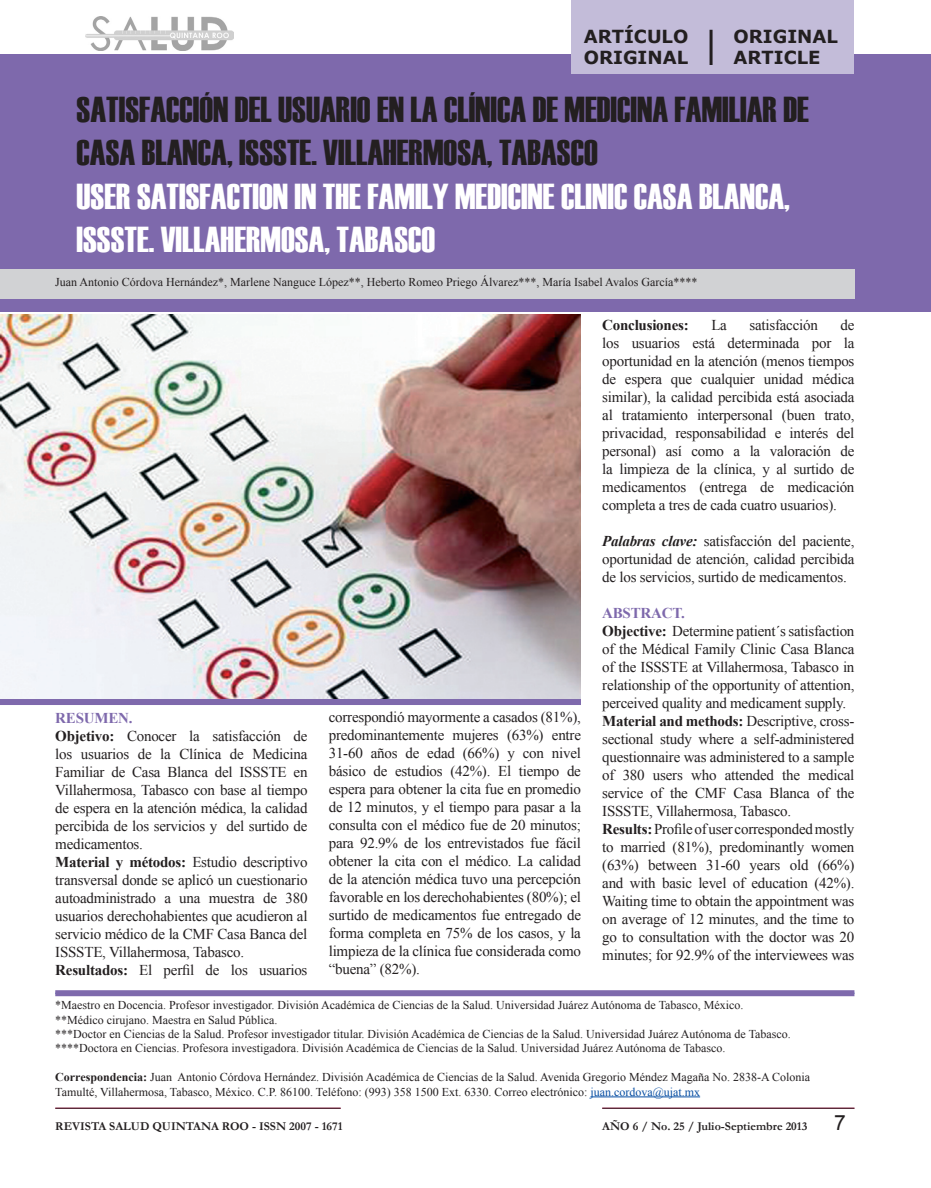
<style>
.page{position:relative;width:931px;height:1188px;background:#fff}
.page>*{position:absolute;margin:0;border:0;box-sizing:border-box;transform-origin:0 0}
.No_Spacing{font:36px/43.2px "Haettenschweiler";color:#231f20}
.No_Spacing-2{font:36px/43.2px "Haettenschweiler";color:#fff}
.t1{font:21px "Arial";color:#231f20}
.t2{font:700 18px "Verdana";color:#231f20}
.No_Spacing-3{font:15px/18px "Times New Roman";letter-spacing:-.015em;color:#231f20;text-align:justify}
.No_Spacing-4{font:700 15px "Times New Roman";letter-spacing:-.015em;color:#7e69ac}
.No_Spacing-5{font:700 15px "Times New Roman";letter-spacing:-.015em;color:#231f20}
.t3{font:12px/14.4px "Times New Roman";color:#231f20}
.t4{font:700 12px "Garamond";color:#231f20}
.s1{font-weight:700}
.s2{font-weight:700;font-style:italic}
.s3{color:#094fa3}
</style>
<div class="page">
<hr style="left:602px;top:1108px;width:252px;height:1px;background:#231f20">
<hr style="left:55px;top:1108px;width:286px;height:1px;background:#231f20">
<div style="left:0;top:54px;width:931px;height:258px;background:#7e69ac"></div>
<div style="left:0;top:270px;width:854px;height:29px;background:#d1d2d4"></div>
<div style="left:571px;top:0;width:283px;height:73px;background:#c3bcd9"></div>
<hr style="left:709px;top:30px;width:3px;height:35px;background:#231f20">
<img style="left:85px;top:16px;width:148px;height:35px">
<img style="left:0;top:315px;width:581px;height:384px">
<div style="left:0;top:699px;width:581px;height:6px;background:#7e69ac"></div>
<hr style="left:590px;top:1097px;width:110px;height:1px;background:#094fa3">
<div style="left:55px;top:990px;width:799px;height:6px;background:#7e69ac"></div>
<p class="t2" style="left:584px;top:25px;width:106px">ARTÍCULO</p>
<p class="t2" style="left:733px;top:25px;width:106px">ORIGINAL</p>
<p class="t2" style="left:584px;top:46px;width:106px">ORIGINAL</p>
<p class="t2" style="left:733px;top:46px;width:88px">ARTICLE</p>
<p class="No_Spacing" style="left:77px;top:88px;width:734px">SATISFACCIÓN DEL USUARIO EN LA CLÍNICA DE MEDICINA FAMILIAR DE<br>CASA BLANCA, ISSSTE. VILLAHERMOSA, TABASCO</p>
<p class="No_Spacing-2" style="left:77px;top:174px;width:715px">USER SATISFACTION IN THE FAMILY MEDICINE CLINIC CASA BLANCA,<br>ISSSTE. VILLAHERMOSA, TABASCO</p>
<p class="t3" style="left:55px;top:275px;width:643px">Juan Antonio Córdova Hernández*, Marlene Nanguce López**, Heberto Romeo Priego Álvarez***, María Isabel Avalos García****</p>
<p class="No_Spacing-4" style="left:55px;top:708px;width:79px">RESUMEN.</p>
<p class="No_Spacing-3" style="left:55px;top:727px;width:254px"><span class="s1">Objetivo:</span> Conocer la satisfacción de los usuarios de la Clínica de Medicina Familiar de Casa Blanca del ISSSTE en Villahermosa, Tabasco con base al tiempo de espera en la atención médica, la calidad percibida de los servicios y del surtido de medicamentos.</p>
<p class="No_Spacing-3" style="left:55px;top:853px;width:254px"><span class="s1">Material y métodos:</span> Estudio descriptivo transversal donde se aplicó un cuestionario autoadministrado a una muestra de 380 usuarios derechohabientes que acudieron al servicio médico de la CMF Casa Banca del ISSSTE, Villahermosa, Tabasco.</p>
<p class="No_Spacing-3" style="left:55px;top:961px;width:254px"><span class="s1">Resultados:</span> El perfil de los usuarios</p>
<p class="No_Spacing-3" style="left:329px;top:707px;width:254px">correspondió mayormente a casados (81%), predominantemente mujeres (63%) entre 31-60 años de edad (66%) y con nivel básico de estudios (42%). El tiempo de espera para obtener la cita fue en promedio de 12 minutos, y el tiempo para pasar a la consulta con el médico fue de 20 minutos; para 92.9% de los entrevistados fue fácil obtener la cita con el médico. La calidad de la atención médica tuvo una percepción favorable en los derechohabientes (80%); el surtido de medicamentos fue entregado de forma completa en 75% de los casos, y la limpieza de la clínica fue considerada como “buena” (82%).</p>
<p class="No_Spacing-3" style="left:602px;top:316px;width:254px;text-indent:238px">de los usuarios está determinada por la oportunidad en la atención (menos tiempos de espera que cualquier unidad médica similar), la calidad percibida está asociada al tratamiento interpersonal (buen trato, privacidad, responsabilidad e interés del personal) así como a la valoración de la limpieza de la clínica, y al surtido de medicamentos (entrega de medicación completa a tres de cada cuatro usuarios).</p>
<p class="No_Spacing-3" style="left:602px;top:532px;width:254px"><span class="s2">Palabras clave:</span> satisfacción del paciente, oportunidad de atención, calidad percibida de los servicios, surtido de medicamentos.</p>
<p class="No_Spacing-4" style="left:602px;top:603px;width:84px">ABSTRACT.</p>
<p class="No_Spacing-3" style="left:602px;top:622px;width:254px"><span class="s1">Objective:</span> Determine patient´s satisfaction of the Médical Family Clinic Casa Blanca of the ISSSTE at Villahermosa, Tabasco in relationship of the opportunity of attention, perceived quality and medicament supply.</p>
<p class="No_Spacing-3" style="left:602px;top:712px;width:254px"><span class="s1">Material and methods:</span> Descriptive, cross&shy;sectional study where a self-administered questionnaire was administered to a sample of 380 users who attended the medical service of the CMF Casa Blanca of the ISSSTE, Villahermosa, Tabasco.</p>
<p class="No_Spacing-3" style="left:602px;top:820px;width:254px"><span class="s1">Results:</span> Profile of user corresponded mostly to married (81%), predominantly women (63%) between 31-60 years old (66%) and with basic level of education (42%).<br>Waiting time to obtain the appointment was on average of 12 minutes, and the time to go to consultation with the doctor was 20 minutes; for 92.9% of the interviewees was</p>
<p class="No_Spacing-5" style="left:602px;top:315px;width:88px">Conclusiones:</p>
<p class="No_Spacing-3" style="left:711px;top:316px;width:17px">La</p>
<p class="No_Spacing-3" style="left:749px;top:316px;width:70px">satisfacción</p>
<p class="t3" style="left:55px;top:998px;width:690px">*Maestro en Docencia. Profesor investigador. División Académica de Ciencias de la Salud. Universidad Juárez Autónoma de Tabasco, México.</p>
<p class="t3" style="left:55px;top:1012px;width:224px">**Médico cirujano. Maestra en Salud Pública.</p>
<p class="t3" style="left:55px;top:1027px;width:737px">***Doctor en Ciencias de la Salud. Profesor investigador titular. División Académica de Ciencias de la Salud. Universidad Juárez Autónoma de Tabasco.</p>
<p class="t3" style="left:55px;top:1041px;width:672px">****Doctora en Ciencias. Profesora investigadora. División Académica de Ciencias de la Salud. Universidad Juárez Autónoma de Tabasco.</p>
<p class="t3" style="left:55px;top:1070px;width:756px"><span class="s1">Correspondencia:</span> Juan Antonio Córdova Hernández. División Académica de Ciencias de la Salud. Avenida Gregorio Méndez Magaña No. 2838-A Colonia<br>Tamulté, Villahermosa, Tabasco, México. C.P. 86100. Teléfono: (993) 358 1500 Ext. 6330. Correo electrónico: <span class="s3">juan.cordova@ujat.mx</span></p>
<p class="t4" style="left:55px;top:1118px;width:289px">REVISTA SALUD QUINTANA ROO - ISSN 2007 - 1671</p>
<p class="t4" style="left:602px;top:1118px;width:207px">AÑO 6 / No. 25 / Julio-Septiembre 2013</p>
<h2 class="t1" style="left:834px;top:1109px;width:13px">7</h2>
</div>
